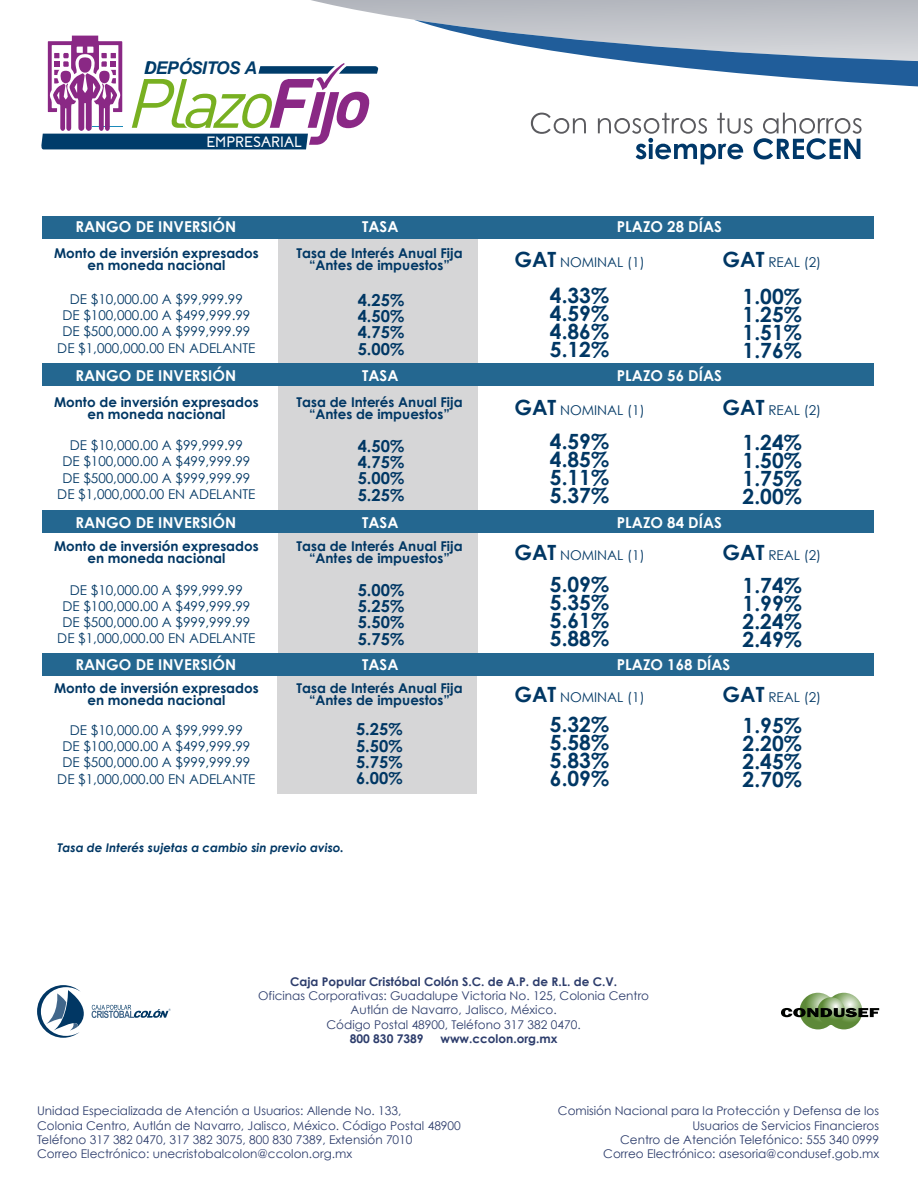
<style>
.page{position:relative;width:918px;height:1188px;background:#fff}
.page>*{position:absolute;margin:0;border:0;box-sizing:border-box;transform-origin:0 0}
.t1{font:700 21px/18px "Century Gothic";color:#003764;text-align:justify}
.t2{font:italic 700 17.55px "Arial";letter-spacing:-.035em;color:#003c6a}
.t3{font:700 16.5px/16.2px "Century Gothic";color:#003764;text-align:justify}
.t4{font:700 15px "Century Gothic";color:#fff}
.t5{font:700 15px "Coves";color:#fff}
.t6{font:13.5px/16.2px "Century Gothic";color:#003764;text-align:center}
.t7{font:700 13.5px/12px "Century Gothic";color:#003764;text-align:center}
.t8{font:12px/14.4px "Century Gothic";color:#2d3d6c;text-align:center}
.t9{font:700 12px "Century Gothic";color:#2d3d6c}
.t10{font:italic 700 12px "Century Gothic";color:#003764}
.s1{font-weight:700;font-size:21px}
</style>
<div class="page">
<svg style="left:311px;top:0;width:103px;height:20px"></svg>
<svg style="left:414px;top:0;width:503px;height:87px"></svg>
<svg style="left:800px;top:993px;width:36px;height:36px"></svg>
<svg style="left:826px;top:993px;width:36px;height:36px"></svg>
<svg style="left:817px;top:997px;width:28px;height:28px"></svg>
<svg style="left:781px;top:1008px;width:98px;height:9px"></svg>
<svg style="left:37px;top:985px;width:134px;height:53px"></svg>
<svg style="left:531px;top:113px;width:331px;height:51px"></svg>
<svg style="left:41px;top:36px;width:337px;height:113px"></svg>
<div style="left:279px;top:239px;width:198px;height:418px;background:#d6d6d7"></div>
<div style="left:43px;top:216px;width:831px;height:22px;background:#246790"></div>
<div style="left:43px;top:364px;width:831px;height:22px;background:#246790"></div>
<div style="left:43px;top:511px;width:831px;height:22px;background:#246790"></div>
<div style="left:43px;top:653px;width:831px;height:22px;background:#246790"></div>
<div style="left:278px;top:677px;width:198px;height:116px;background:#d6d6d7"></div>
<h2 class="t2" style="left:144px;top:56px;width:115px">DEPÓSITOS A</h2>
<p class="t5" style="left:206px;top:133px;width:97px">EMPRESARIAL</p>
<p class="t4" style="left:75px;top:216px;width:162px">RANGO DE INVERSIÓN</p>
<p class="t4" style="left:362px;top:216px;width:38px">TASA</p>
<p class="t4" style="left:617px;top:216px;width:107px">PLAZO 28 DÍAS</p>
<p class="t7" style="left:54px;top:247px;width:206px">Monto de inversión expresados en moneda nacional</p>
<p class="t6" style="left:57px;top:291px;width:200px">DE $10,000.00 A $99,999.99<br>DE $100,000.00 A $499,999.99<br>DE $500,000.00 A $999,999.99<br>DE $1,000,000.00 EN ADELANTE</p>
<p class="t7" style="left:297px;top:247px;width:168px">Tasa de Interés Anual Fija “Antes de impuestos”</p>
<h3 class="t3" style="left:358px;top:291px;width:48px">4.25% 4.50% 4.75% 5.00%</h3>
<p class="t6" style="left:514px;top:254px;width:132px"><span class="s1">GAT</span> NOMINAL (1)</p>
<p class="t6" style="left:723px;top:254px;width:100px"><span class="s1">GAT</span> REAL (2)</p>
<h1 class="t1" style="left:550px;top:285px;width:61px">4.33% 4.59% 4.86% 5.12%</h1>
<h1 class="t1" style="left:743px;top:287px;width:61px">1.00% 1.25% 1.51% 1.76%</h1>
<p class="t4" style="left:75px;top:364px;width:162px">RANGO DE INVERSIÓN</p>
<p class="t4" style="left:362px;top:364px;width:38px">TASA</p>
<p class="t4" style="left:617px;top:364px;width:107px">PLAZO 56 DÍAS</p>
<p class="t7" style="left:54px;top:395px;width:206px">Monto de inversión expresados en moneda nacional</p>
<p class="t6" style="left:57px;top:437px;width:200px">DE $10,000.00 A $99,999.99<br>DE $100,000.00 A $499,999.99<br>DE $500,000.00 A $999,999.99<br>DE $1,000,000.00 EN ADELANTE</p>
<p class="t7" style="left:54px;top:539px;width:206px">Monto de inversión expresados en moneda nacional</p>
<p class="t6" style="left:57px;top:582px;width:200px">DE $10,000.00 A $99,999.99<br>DE $100,000.00 A $499,999.99<br>DE $500,000.00 A $999,999.99<br>DE $1,000,000.00 EN ADELANTE</p>
<p class="t7" style="left:54px;top:682px;width:206px">Monto de inversión expresados en moneda nacional</p>
<p class="t6" style="left:57px;top:722px;width:200px">DE $10,000.00 A $99,999.99<br>DE $100,000.00 A $499,999.99<br>DE $500,000.00 A $999,999.99<br>DE $1,000,000.00 EN ADELANTE</p>
<h1 class="t1" style="left:743px;top:716px;width:61px">1.95% 2.20% 2.45% 2.70%</h1>
<p class="t7" style="left:297px;top:395px;width:168px">Tasa de Interés Anual Fija “Antes de impuestos”</p>
<p class="t6" style="left:514px;top:402px;width:132px"><span class="s1">GAT</span> NOMINAL (1)</p>
<p class="t6" style="left:723px;top:402px;width:100px"><span class="s1">GAT</span> REAL (2)</p>
<h1 class="t1" style="left:550px;top:431px;width:61px">4.59% 4.85% 5.11% 5.37%</h1>
<h1 class="t1" style="left:743px;top:433px;width:61px">1.24% 1.50% 1.75% 2.00%</h1>
<h3 class="t3" style="left:358px;top:437px;width:48px">4.50% 4.75% 5.00% 5.25%</h3>
<p class="t4" style="left:75px;top:511px;width:162px">RANGO DE INVERSIÓN</p>
<p class="t4" style="left:362px;top:511px;width:38px">TASA</p>
<p class="t4" style="left:617px;top:511px;width:107px">PLAZO 84 DÍAS</p>
<p class="t7" style="left:297px;top:539px;width:168px">Tasa de Interés Anual Fija “Antes de impuestos”</p>
<p class="t6" style="left:514px;top:547px;width:132px"><span class="s1">GAT</span> NOMINAL (1)</p>
<p class="t6" style="left:723px;top:547px;width:100px"><span class="s1">GAT</span> REAL (2)</p>
<h1 class="t1" style="left:550px;top:574px;width:61px">5.09% 5.35% 5.61% 5.88%</h1>
<h1 class="t1" style="left:743px;top:576px;width:61px">1.74% 1.99% 2.24% 2.49%</h1>
<h3 class="t3" style="left:358px;top:581px;width:48px">5.00% 5.25% 5.50% 5.75%</h3>
<p class="t4" style="left:75px;top:653px;width:162px">RANGO DE INVERSIÓN</p>
<p class="t4" style="left:362px;top:653px;width:38px">TASA</p>
<p class="t4" style="left:617px;top:653px;width:115px">PLAZO 168 DÍAS</p>
<p class="t7" style="left:297px;top:682px;width:168px">Tasa de Interés Anual Fija “Antes de impuestos”</p>
<p class="t6" style="left:514px;top:689px;width:132px"><span class="s1">GAT</span> NOMINAL (1)</p>
<p class="t6" style="left:723px;top:689px;width:100px"><span class="s1">GAT</span> REAL (2)</p>
<h1 class="t1" style="left:550px;top:714px;width:61px">5.32% 5.58% 5.83% 6.09%</h1>
<h3 class="t3" style="left:356px;top:721px;width:48px">5.25% 5.50% 5.75% 6.00%</h3>
<p class="t10" style="left:57px;top:840px;width:288px">Tasa de Interés sujetas a cambio sin previo aviso.</p>
<p class="t9" style="left:290px;top:972px;width:329px">Caja Popular Cristóbal Colón S.C. de A.P. de R.L. de C.V.</p>
<p class="t8" style="left:258px;top:988px;width:392px">Oficinas Corporativas: Guadalupe Victoria No. 125, Colonia Centro<br>Autlán de Navarro, Jalisco, México.<br>Código Postal 48900, Teléfono 317 382 0470.</p>
<p class="t9" style="left:350px;top:1030px;width:75px">800 830 7389</p>
<p class="t9" style="left:440px;top:1030px;width:119px">www.ccolon.org.mx</p>
<p class="t8" style="left:37px;top:1104px;width:425px;text-align:left">Unidad Especializada de Atención a Usuarios: Allende No. 133,<br>Colonia Centro, Autlán de Navarro, Jalisco, México. Código Postal 48900<br>Teléfono 317 382 0470, 317 382 3075, 800 830 7389, Extensión 7010<br>Correo Electrónico: unecristobalcolon@ccolon.org.mx</p>
<p class="t8" style="left:558px;top:1104px;width:323px;text-align:right">Comisión Nacional para la Protección y Defensa de los Usuarios de Servicios Financieros<br>Centro de Atención Telefónico: 555 340 0999<br>Correo Electrónico: asesoria@condusef.gob.mx</p>
</div>
